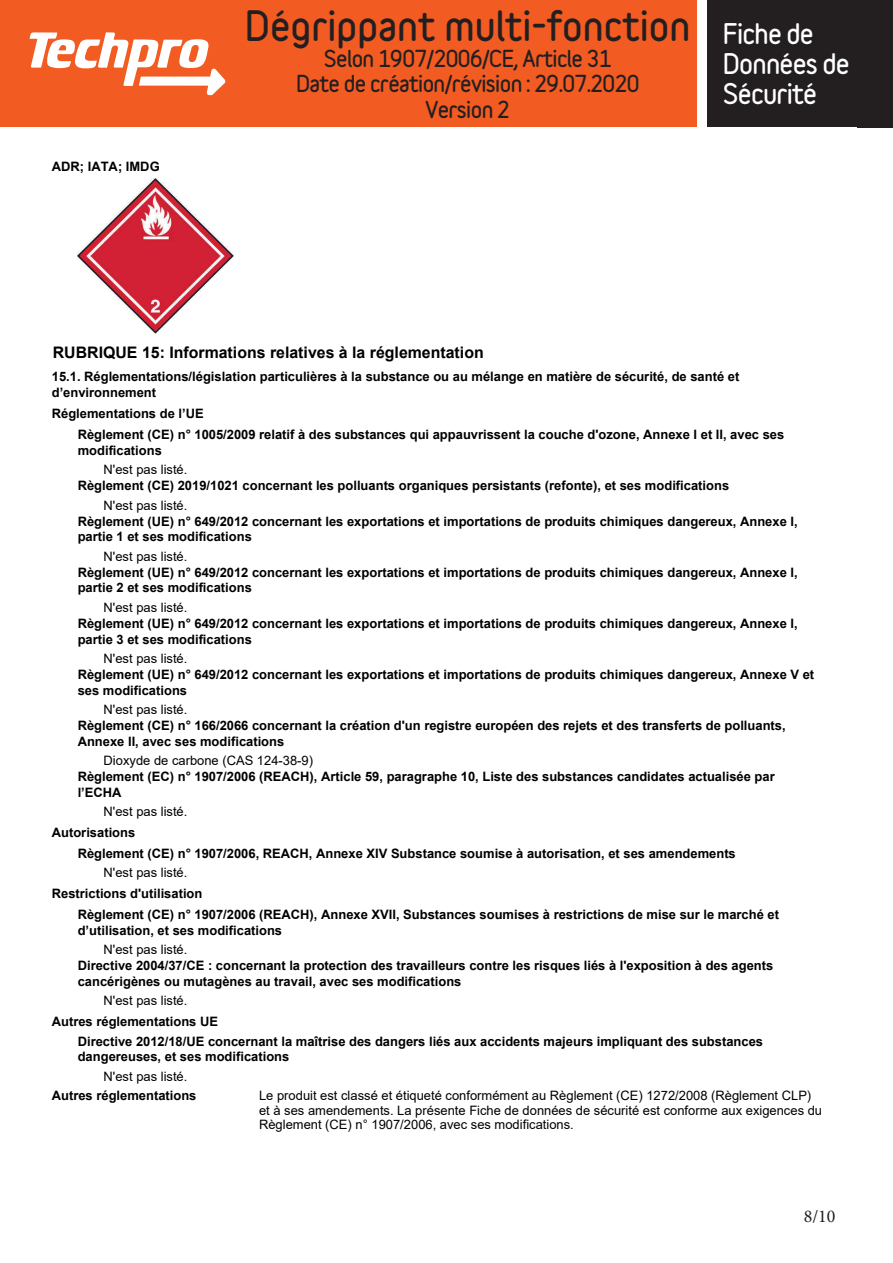
<style>
.page{position:relative;width:893px;height:1263px;background:#fff}
.page>*{position:absolute;margin:0;border:0;box-sizing:border-box;transform-origin:0 0}
.t1{font:900 37.5px "Variable";color:#231f20}
.t2{font:900 25.5px/30px "Variable";letter-spacing:-.03em;color:#fff}
.t3{font:900 21px/25.5px "Variable";letter-spacing:-.03em;color:#231f20;text-align:center}
.t4{font:18px "Minion Pro";color:#231f20}
.t5{font:700 15.9px "Arial";color:#000001}
.t6{font:700 12.9px/15.6px "Arial";color:#000001}
.t7{font:12.9px/14.7px "Arial";color:#000001}
</style>
<div class="page">
<div style="left:0;top:0;width:723px;height:128px;background:#f25b21"></div>
<div style="left:702px;top:0;width:191px;height:128px;background:#231f20"></div>
<div style="left:697px;top:0;width:10px;height:128px;background:#fff"></div>
<svg style="left:29px;top:32px;width:197px;height:63px"></svg>
<img style="left:78px;top:178px;width:155px;height:155px">
<p class="t6" style="left:52px;top:159px;width:109px">ADR; IATA; IMDG</p>
<h1 class="t1" style="left:245px;top:1px;width:447px">Dégrippant multi-fonction</h1>
<h3 class="t3" style="left:296px;top:45px;width:345px">Selon 1907/2006/CE, Article 31<br>Date de création/révision : 29.07.2020<br>Version 2</h3>
<h2 class="t2" style="left:723px;top:19px;width:128px">Fiche de<br>Données de<br>Sécurité</h2>
<p class="t5" style="left:53px;top:341px;width:432px">RUBRIQUE 15: Informations relatives à la réglementation</p>
<p class="t6" style="left:52px;top:369px;width:689px">15.1. Réglementations/législation particulières à la substance ou au mélange en matière de sécurité, de santé et d’environnement</p>
<p class="t6" style="left:78px;top:403px;width:708px;line-height:21px;text-indent:-26px">Réglementations de l’UE<br>Règlement (CE) n° 1005/2009 relatif à des substances qui appauvrissent la couche d'ozone, Annexe I et II, avec ses</p>
<p class="t6" style="left:78px;top:442px;width:86px">modifications</p>
<p class="t7" style="left:104px;top:462px;width:85px">N'est pas listé.</p>
<p class="t6" style="left:78px;top:478px;width:653px">Règlement (CE) 2019/1021 concernant les polluants organiques persistants (refonte), et ses modifications</p>
<p class="t7" style="left:104px;top:497px;width:85px">N'est pas listé.</p>
<p class="t6" style="left:78px;top:514px;width:721px">Règlement (UE) n° 649/2012 concernant les exportations et importations de produits chimiques dangereux, Annexe I, partie 1 et ses modifications</p>
<p class="t7" style="left:104px;top:549px;width:85px">N'est pas listé.</p>
<p class="t6" style="left:78px;top:565px;width:721px">Règlement (UE) n° 649/2012 concernant les exportations et importations de produits chimiques dangereux, Annexe I, partie 2 et ses modifications</p>
<p class="t7" style="left:104px;top:600px;width:85px">N'est pas listé.</p>
<p class="t6" style="left:78px;top:616px;width:721px">Règlement (UE) n° 649/2012 concernant les exportations et importations de produits chimiques dangereux, Annexe I, partie 3 et ses modifications</p>
<p class="t7" style="left:104px;top:651px;width:85px">N'est pas listé.</p>
<p class="t6" style="left:78px;top:667px;width:738px">Règlement (UE) n° 649/2012 concernant les exportations et importations de produits chimiques dangereux, Annexe V et ses modifications</p>
<p class="t7" style="left:104px;top:702px;width:85px">N'est pas listé.</p>
<p class="t6" style="left:78px;top:718px;width:709px">Règlement (CE) n° 166/2066 concernant la création d'un registre européen des rejets et des transferts de polluants,<br>Annexe II, avec ses modifications</p>
<p class="t7" style="left:104px;top:753px;width:211px">Dioxyde de carbone (CAS 124-38-9)</p>
<p class="t6" style="left:78px;top:769px;width:698px">Règlement (EC) n° 1907/2006 (REACH), Article 59, paragraphe 10, Liste des substances candidates actualisée par l’ECHA</p>
<p class="t7" style="left:104px;top:804px;width:85px">N'est pas listé.</p>
<p class="t6" style="left:78px;top:822px;width:660px;line-height:21px;text-indent:-26px">Autorisations<br>Règlement (CE) n° 1907/2006, REACH, Annexe XIV Substance soumise à autorisation, et ses amendements</p>
<p class="t7" style="left:104px;top:865px;width:85px">N'est pas listé.</p>
<p class="t6" style="left:78px;top:883px;width:703px;line-height:21px;text-indent:-26px">Restrictions d'utilisation<br>Règlement (CE) n° 1907/2006 (REACH), Annexe XVII, Substances soumises à restrictions de mise sur le marché et</p>
<p class="t6" style="left:78px;top:922px;width:206px">d’utilisation, et ses modifications</p>
<p class="t7" style="left:104px;top:942px;width:85px">N'est pas listé.</p>
<p class="t6" style="left:78px;top:958px;width:697px">Directive 2004/37/CE : concernant la protection des travailleurs contre les risques liés à l'exposition à des agents cancérigènes ou mutagènes au travail, avec ses modifications</p>
<p class="t7" style="left:104px;top:993px;width:85px">N'est pas listé.</p>
<p class="t6" style="left:78px;top:1011px;width:687px;line-height:19.8px;text-indent:-26px">Autres réglementations UE<br>Directive 2012/18/UE concernant la maîtrise des dangers liés aux accidents majeurs impliquant des substances</p>
<p class="t6" style="left:78px;top:1049px;width:213px">dangereuses, et ses modifications</p>
<p class="t7" style="left:104px;top:1069px;width:85px">N'est pas listé.</p>
<p class="t7" style="left:259px;top:1088px;width:565px">Le produit est classé et étiqueté conformément au Règlement (CE) 1272/2008 (Règlement CLP) et à ses amendements. La présente Fiche de données de sécurité est conforme aux exigences du<br>Règlement (CE) n° 1907/2006, avec ses modifications.</p>
<p class="t6" style="left:52px;top:1088px;width:146px">Autres réglementations</p>
<h3 class="t4" style="left:804px;top:1204px;width:33px">8/10</h3>
</div>
